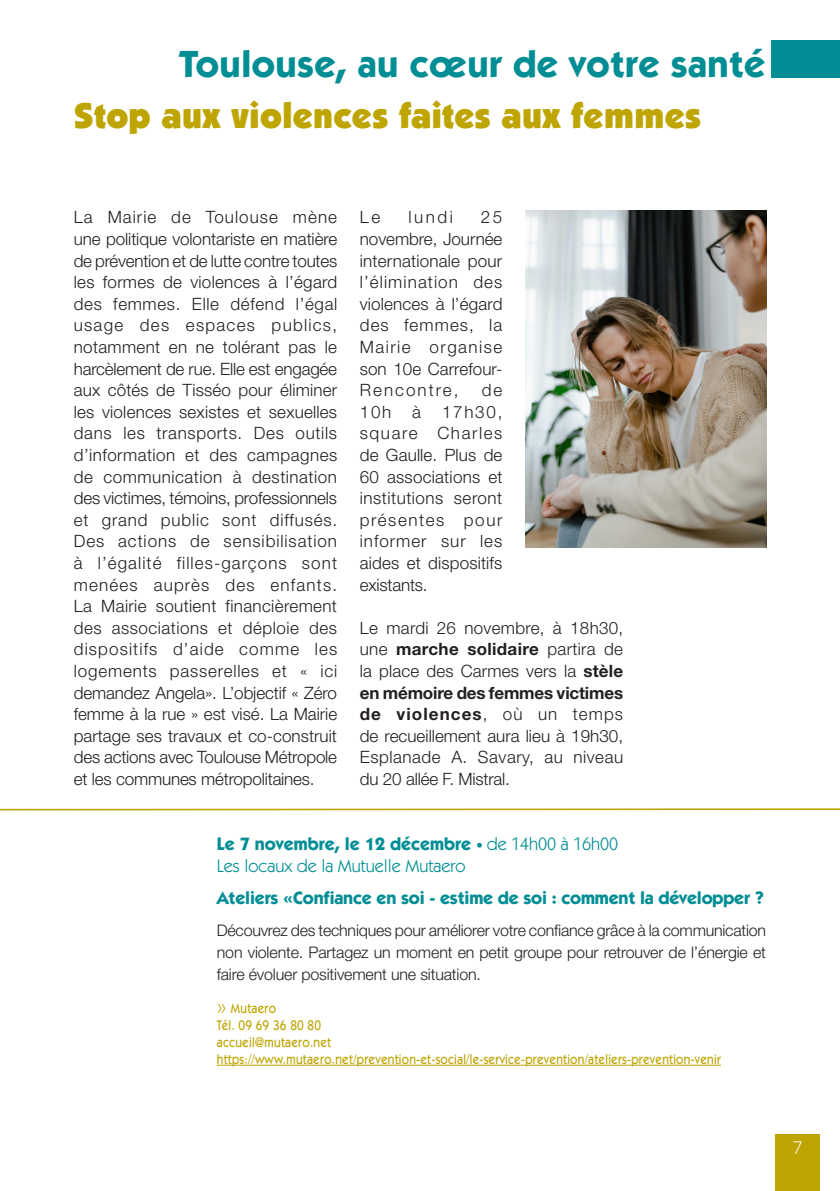
<style>
.page{position:relative;width:840px;height:1191px;background:#fff}
.page>*{position:absolute;margin:0;border:0;box-sizing:border-box;transform-origin:0 0}
.t1{font:700 38px "ITC Kabel Std";letter-spacing:.01em;color:#008e94}
.titre{font:900 36px "ITC Kabel Std";letter-spacing:.01em;color:#bea502}
.RV_date{font:18px/21.6px "ITC Kabel Std";color:#008e94}
.RV_titre{font:700 18px "ITC Kabel Std";letter-spacing:-.01em;color:#008e94}
.t2{font:300 18px "Gotham";color:#fff}
.txt_courant{font:300 17px/21.6px "Helvetica Neue LT Std";letter-spacing:.01em;color:#231f20;text-align:justify}
.RV_txt_courant{font:300 16px/21.6px "Helvetica Neue LT Std";letter-spacing:-.01em;color:#231f20;text-align:justify}
.t3{font:500 14px/16.8px "ITC Kabel Std";letter-spacing:.02em;color:#bea502;scale:.85 1}
.s1{font-weight:700}
.s2{font-weight:700;font-size:14px}
.s3{font-family:"Gotham";font-weight:300;font-size:22px}
</style>
<div class="page">
<svg style="left:0;top:808px;width:839px;height:3px;background:#dcce77"></svg>
<div style="left:774px;top:1134px;width:45px;height:57px;background:#bea502"></div>
<div style="left:770px;top:40px;width:69px;height:37px;background:#008e94"></div>
<img style="left:525px;top:211px;width:240px;height:336px">
<hr style="left:217px;top:1064px;width:503px;height:1px;background:#bea502">
<p class="t1" style="left:179px;top:41px;width:587px">Toulouse, au cœur de votre santé</p>
<p class="titre" style="left:74px;top:94px;width:628px">Stop aux violences faites aux femmes</p>
<p class="txt_courant" style="left:74px;top:206px;width:265px">La Mairie de Toulouse mène une politique volontariste en matière de prévention et de lutte contre toutes les formes de violences à l’égard des femmes. Elle défend l’égal usage des espaces publics, notamment en ne tolérant pas le harcèlement de rue. Elle est engagée aux côtés de Tisséo pour éliminer les violences sexistes et sexuelles dans les transports. Des outils d’information et des campagnes de communication à destination des victimes, témoins, professionnels et grand public sont diffusés.<br>Des actions de sensibilisation à l’égalité filles-garçons sont menées auprès des enfants.<br>La Mairie soutient financièrement des associations et déploie des dispositifs d’aide comme les logements passerelles et « ici demandez Angela». L’objectif « Zéro femme à la rue » est visé. La Mairie partage ses travaux et co-construit des actions avec Toulouse Métropole et les communes métropolitaines.</p>
<p class="txt_courant" style="left:359px;top:206px;width:22px">Le</p>
<p class="txt_courant" style="left:408px;top:206px;width:46px">lundi</p>
<p class="txt_courant" style="left:359px;top:206px;width:144px;text-indent:121px">25 novembre, Journée internationale pour l’élimination des violences à l’égard des femmes, la Mairie organise son 10e Carrefour-Rencontre,</p>
<p class="txt_courant" style="left:359px;top:379px;width:144px;text-indent:122px">de 10h à 17h30, square Charles de Gaulle. Plus de 60 associations et institutions seront présentes pour informer sur les aides et dispositifs existants.</p>
<p class="txt_courant" style="left:359px;top:616px;width:265px">Le mardi 26 novembre, à 18h30, une <span class="s1">marche solidaire</span> partira de la place des Carmes vers la <span class="s1">stèle en mémoire des femmes victimes de violences</span>, où un temps de recueillement aura lieu à 19h30, Esplanade A. Savary, au niveau du 20 allée F. Mistral.</p>
<p class="RV_date" style="left:217px;top:833px;width:403px"><span class="s1">Le 7 novembre, le 12 décembre</span> <span class="s2">•</span> de 14h00 à 16h00<br>Les locaux de la Mutuelle Mutaero</p>
<p class="RV_titre" style="left:217px;top:887px;width:548px">Ateliers «Confiance en soi - estime de soi : comment la développer ?</p>
<p class="RV_txt_courant" style="left:217px;top:919px;width:550px">Découvrez des techniques pour améliorer votre confiance grâce à la communication non violente. Partagez un moment en petit groupe pour retrouver de l’énergie et faire évoluer positivement une situation.</p>
<p class="t3" style="left:217px;top:1000px;width:594px"><span class="s3">»</span> Mutaero<br>Tél. 09 69 36 80 80<br>accueil@mutaero.net https://www.mutaero.net/prevention-et-social/le-service-prevention/ateliers-prevention-venir</p>
<p class="t2" style="left:791px;top:1136px;width:12px">7</p>
</div>
